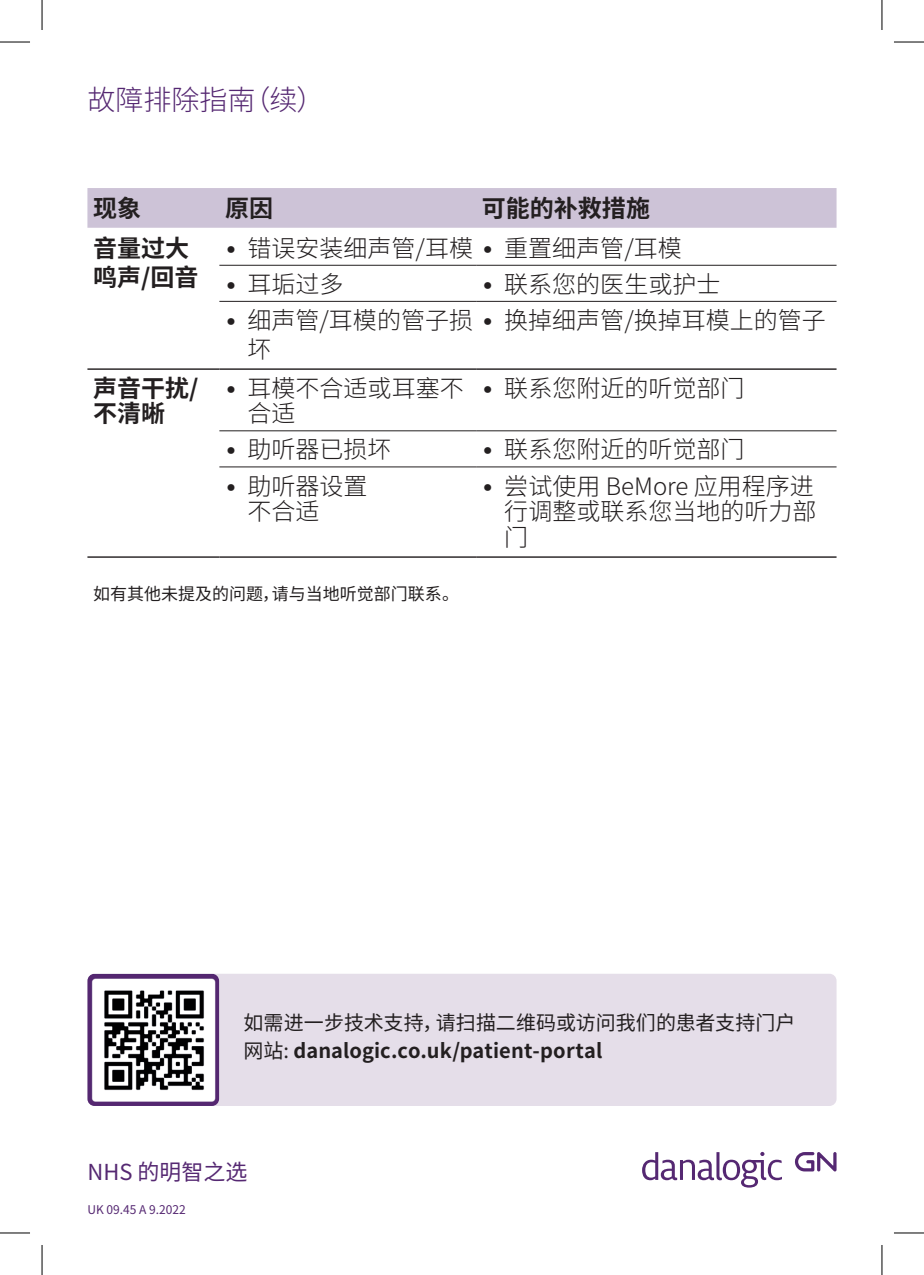
<style>
.page{position:relative;width:924px;height:1275px;background:#fff}
.page>*{position:absolute;margin:0;border:0;box-sizing:border-box;transform-origin:0 0}
.t1{font:300 28px "Noto Sans CJ Ksc";color:#552872}
.Table_bulletpoints{font:300 24px/25.6px "Noto Sans CJ Ksc";color:#231f20}
.Table_bodycopy{font:700 24px/25.6px "Noto Sans CJ Ksc";color:#231f20}
.Table_subheader{font:700 24px "Noto Sans CJ Ksc";color:#231f20}
.t2{font:22px "Noto Sans CJ Ksc";color:#552872}
.t3{font:20px/28px "Noto Sans CJ Ksc";color:#231f20}
.Body_Italic{font:17px "Noto Sans CJ Ksc";color:#231f20}
.t4{font:12px "Noto Sans CJ Ksc";color:#552872}
.s1{font-family:"Calibri"}
.s2{font-weight:700}
</style>
<div class="page">
<hr style="left:219px;top:430px;width:257px;height:1px;background:#231f20">
<hr style="left:476px;top:430px;width:360px;height:1px;background:#231f20">
<hr style="left:219px;top:466px;width:257px;height:1px;background:#231f20">
<hr style="left:476px;top:466px;width:360px;height:1px;background:#231f20">
<hr style="left:219px;top:265px;width:257px;height:1px;background:#231f20">
<hr style="left:476px;top:265px;width:360px;height:1px;background:#231f20">
<hr style="left:219px;top:301px;width:257px;height:1px;background:#231f20">
<hr style="left:476px;top:301px;width:360px;height:1px;background:#231f20">
<hr style="left:87px;top:368px;width:132px;height:2px;background:#231f20">
<hr style="left:87px;top:556px;width:132px;height:2px;background:#231f20">
<hr style="left:219px;top:556px;width:257px;height:2px;background:#231f20">
<hr style="left:476px;top:556px;width:360px;height:2px;background:#231f20">
<hr style="left:219px;top:368px;width:257px;height:2px;background:#231f20">
<hr style="left:476px;top:368px;width:360px;height:2px;background:#231f20">
<svg style="left:795px;top:1152px;width:41px;height:19px"></svg>
<svg style="left:642px;top:1151px;width:139px;height:36px"></svg>
<div style="left:87px;top:188px;width:749px;height:40px;background:#cdc3d7"></div>
<div style="left:87px;top:973px;width:749px;height:133px;background:#e5dee9;border-radius:7px"></div>
<img style="left:87px;top:973px;width:132px;height:133px">
<hr style="left:0;top:42px;width:30px;height:1px;background:#000">
<hr style="left:893px;top:42px;width:30px;height:1px;background:#000">
<hr style="left:0;top:1232px;width:30px;height:1px;background:#000">
<hr style="left:893px;top:1232px;width:30px;height:1px;background:#000">
<hr style="left:42px;top:0;width:1px;height:30px;background:#000">
<hr style="left:42px;top:1245px;width:1px;height:30px;background:#000">
<hr style="left:881px;top:0;width:1px;height:30px;background:#000">
<hr style="left:881px;top:1245px;width:1px;height:30px;background:#000">
<p class="t1" style="left:87px;top:84px;width:238px">故障排除指南（续）</p>
<p class="Table_subheader" style="left:93px;top:195px;width:49px">现象</p>
<p class="Table_subheader" style="left:225px;top:195px;width:49px">原因</p>
<p class="Table_subheader" style="left:481px;top:195px;width:169px">可能的补救措施</p>
<p class="Table_bodycopy" style="left:93px;top:236px;width:97px">音量过大</p>
<p class="Table_bodycopy" style="left:93px;top:264px;width:107px">鸣声/回音</p>
<p class="Table_bulletpoints" style="left:225px;top:236px;width:458px"><span class="s1">•</span> 错误安装细声管/耳模 <span class="s1">•</span> 重置细声管/耳模</p>
<p class="Table_bulletpoints" style="left:225px;top:272px;width:120px"><span class="s1">•</span> 耳垢过多</p>
<p class="Table_bulletpoints" style="left:481px;top:272px;width:240px"><span class="s1">•</span> 联系您的医生或护士</p>
<p class="Table_bulletpoints" style="left:247px;top:306px;width:579px;line-height:28.8px;text-indent:-22px"><span class="s1">•</span> 细声管/耳模的管子损 <span class="s1">•</span> 换掉细声管/换掉耳模上的管子坏</p>
<p class="Table_bodycopy" style="left:93px;top:376px;width:107px">声音干扰/不清晰</p>
<p class="Table_bulletpoints" style="left:247px;top:375px;width:217px;text-indent:-22px"><span class="s1">•</span> 耳模不合适或耳塞不合适</p>
<p class="Table_bulletpoints" style="left:481px;top:375px;width:264px"><span class="s1">•</span> 联系您附近的听觉部门</p>
<p class="Table_bulletpoints" style="left:225px;top:437px;width:168px"><span class="s1">•</span> 助听器已损坏</p>
<p class="Table_bulletpoints" style="left:481px;top:437px;width:264px"><span class="s1">•</span> 联系您附近的听觉部门</p>
<p class="Table_bulletpoints" style="left:247px;top:473px;width:121px;text-indent:-22px"><span class="s1">•</span> 助听器设置不合适</p>
<p class="Table_bulletpoints" style="left:504px;top:473px;width:314px;text-align:justify;text-indent:-22px"><span class="s1">•</span> 尝试使用 BeMore 应用程序进行调整或联系您当地的听力部门</p>
<p class="Body_Italic" style="left:93px;top:584px;width:367px">如有其他未提及的问题，请与当地听觉部门联系。</p>
<p class="t3" style="left:243px;top:1008px;width:553px">如需进一步技术支持，请扫描二维码或访问我们的患者支持门户网站: <span class="s2">danalogic.co.uk/patient-portal</span></p>
<p class="t2" style="left:87px;top:1159px;width:161px">NHS 的明智之选</p>
<p class="t4" style="left:87px;top:1203px;width:100px">UK 09.45 A 9.2022</p>
</div>
